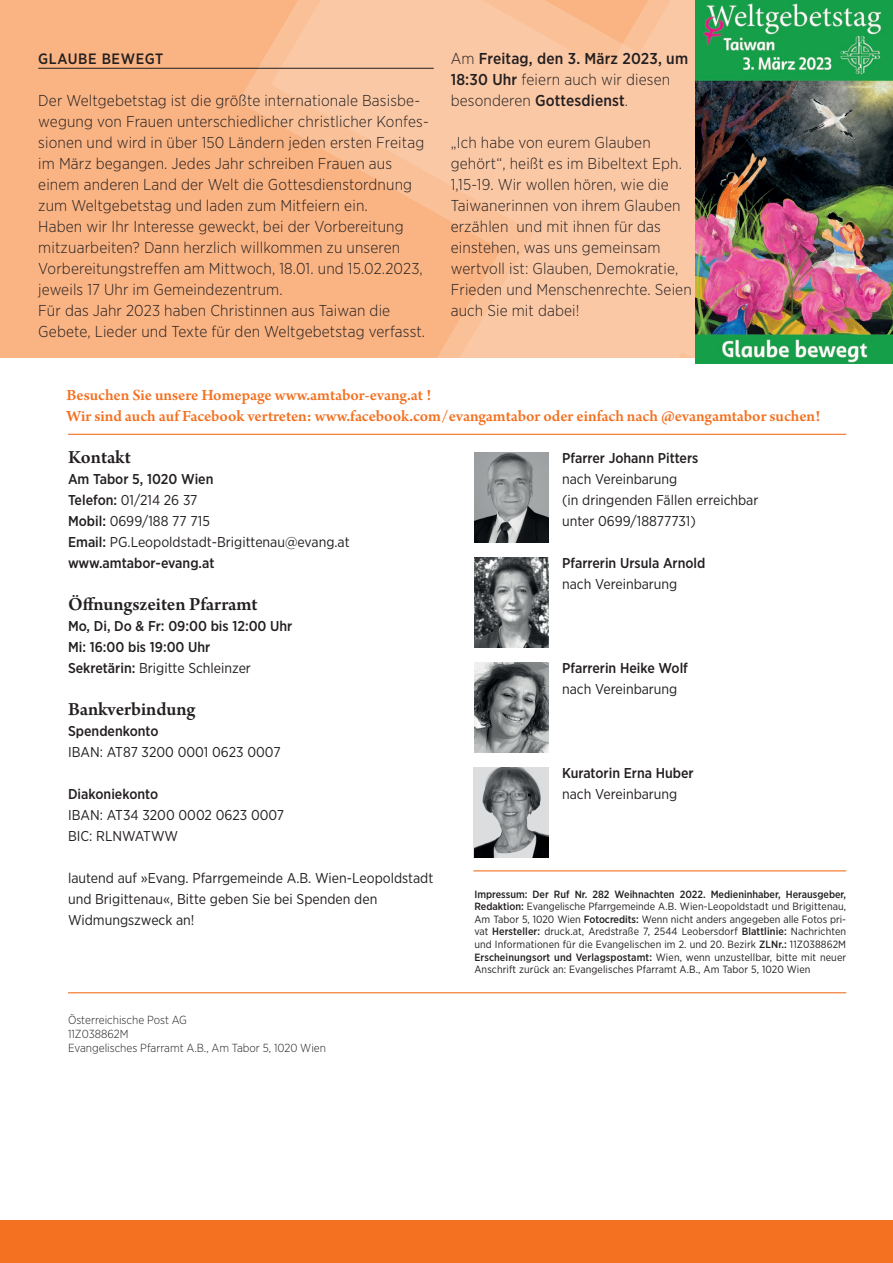
<style>
.page{position:relative;width:893px;height:1263px;background:#fff}
.page>*{position:absolute;margin:0;border:0;box-sizing:border-box;transform-origin:0 0}
.t1{font:600 19.5px "Arno Pro";letter-spacing:-.005em;color:#231f20}
.t2{font:600 16.5px/21px "Arno Pro";letter-spacing:-.005em;color:#f37121}
.t3{font:300 15.75px/21px "Gotham Narrow";letter-spacing:.01em;color:#231f20}
.t4{font:500 15.75px/21px "Gotham Narrow";letter-spacing:.01em;color:#231f20}
.t5{font:500 15px "Gotham Narrow";letter-spacing:.04em;color:#231f20}
.t6{font:14.25px/21px "Gotham Narrow";color:#231f20}
.t7{font:500 14.25px/21px "Gotham Narrow";color:#231f20}
.t8{font:300 11.7px/14.1px "Gotham Narrow";color:#231f20}
.t9{font:10.5px/12.6px "Gotham Narrow";letter-spacing:.01em;color:#231f20;text-align:justify}
.s1{font-weight:300}
.s2{font-weight:500}
.s3{font-weight:400}
</style>
<div class="page">
<div style="left:0;top:0;width:893px;height:358px;background:#fab382"></div>
<svg style="left:238px;top:0;width:458px;height:358px;fill:#fbc8a5"></svg>
<div style="left:0;top:1220px;width:893px;height:43px;background:#f37121"></div>
<hr style="left:473px;top:870px;width:373px;height:1px;background:#f37121">
<hr style="left:68px;top:992px;width:778px;height:1px;background:#f37121">
<hr style="left:68px;top:434px;width:778px;height:1px;background:#f37121">
<img style="left:474px;top:557px;width:75px;height:91px">
<img style="left:474px;top:452px;width:75px;height:91px">
<img style="left:474px;top:662px;width:75px;height:91px">
<hr style="left:38px;top:68px;width:396px;height:1px;background:#231f20">
<img style="left:474px;top:768px;width:75px;height:90px">
<img style="left:696px;top:0;width:197px;height:363px">
<p class="t5" style="left:38px;top:49px;width:127px">GLAUBE BEWEGT</p>
<p class="t3" style="left:38px;top:89px;width:392px">Der Weltgebetstag ist die größte internationale Basisbe&shy;wegung von Frauen unterschiedlicher christlicher Konfes&shy;sionen und wird in über 150 Ländern jeden ersten Freitag im März begangen. Jedes Jahr schreiben Frauen aus einem anderen Land der Welt die Gottesdienstordnung zum Weltgebetstag und laden zum Mitfeiern ein.<br>Haben wir Ihr Interesse geweckt, bei der Vorbereitung mitzuarbeiten? Dann herzlich willkommen zu unseren Vorbereitungstreffen am Mittwoch, 18.01. und 15.02.2023, jeweils 17 Uhr im Gemeindezentrum.<br>Für das Jahr 2023 haben Christinnen aus Taiwan die Gebete, Lieder und Texte für den Weltgebetstag verfasst.</p>
<p class="t4" style="left:451px;top:47px;width:239px"><span class="s1">Am</span> Freitag, den 3. März 2023, um<br>18:30 Uhr <span class="s1">feiern auch wir diesen besonderen</span> Gottesdienst<span class="s1">.</span></p>
<p class="t3" style="left:451px;top:131px;width:243px">„Ich habe von eurem Glauben gehört“, heißt es im Bibeltext Eph.<br>1,15-19. Wir wollen hören, wie die<br>Taiwanerinnen von ihrem Glauben erzählen und mit ihnen für das einstehen, was uns gemeinsam wertvoll ist: Glauben, Demokratie,<br>Frieden und Menschenrechte. Seien auch Sie mit dabei!</p>
<p class="t2" style="left:67px;top:385px;width:755px">Besuchen Sie unsere Homepage www.amtabor-evang.at !<br>Wir sind auch auf Facebook vertreten: www.facebook.com/evangamtabor oder einfach nach @evangamtabor suchen!</p>
<p class="t1" style="left:68px;top:446px;width:64px">Kontakt</p>
<p class="t6" style="left:68px;top:468px;width:283px"><span class="s2">Am Tabor 5, 1020 Wien<br>Telefon:</span> 01/214 26 37<br><span class="s2">Mobil:</span> 0699/188 77 715<br><span class="s2">Email:</span> PG.Leopoldstadt-Brigittenau@evang.at <span class="s2">www.amtabor-evang.at</span></p>
<p class="t1" style="left:68px;top:593px;width:191px">Öffnungszeiten Pfarramt</p>
<p class="t7" style="left:68px;top:615px;width:226px">Mo, Di, Do &amp; Fr: 09:00 bis 12:00 Uhr<br>Mi: 16:00 bis 19:00 Uhr<br>Sekretärin: <span class="s3">Brigitte Schleinzer</span></p>
<p class="t1" style="left:68px;top:698px;width:129px">Bankverbindung</p>
<p class="t7" style="left:68px;top:720px;width:92px">Spendenkonto</p>
<p class="t6" style="left:68px;top:741px;width:214px">IBAN: AT87 3200 0001 0623 0007</p>
<p class="t7" style="left:68px;top:783px;width:92px">Diakoniekonto</p>
<p class="t6" style="left:68px;top:804px;width:218px">IBAN: AT34 3200 0002 0623 0007<br>BIC: RLNWATWW</p>
<p class="t6" style="left:68px;top:867px;width:367px">lautend auf »Evang. Pfarrgemeinde A.B. Wien-Leopoldstadt und Brigittenau«, Bitte geben Sie bei Spenden den<br>Widmungszweck an!</p>
<p class="t8" style="left:68px;top:1013px;width:259px">Österreichische Post AG<br>11Z038862M<br>Evangelisches Pfarramt A.B., Am Tabor 5, 1020 Wien</p>
<p class="t7" style="left:562px;top:447px;width:138px">Pfarrer Johann Pitters</p>
<p class="t6" style="left:562px;top:468px;width:198px">nach Vereinbarung<br>(in dringenden Fällen erreichbar unter 0699/18877731)</p>
<p class="t7" style="left:562px;top:552px;width:145px">Pfarrerin Ursula Arnold</p>
<p class="t6" style="left:562px;top:573px;width:117px">nach Vereinbarung</p>
<p class="t7" style="left:562px;top:657px;width:127px">Pfarrerin Heike Wolf</p>
<p class="t6" style="left:562px;top:678px;width:117px">nach Vereinbarung</p>
<p class="t7" style="left:562px;top:762px;width:133px">Kuratorin Erna Huber</p>
<p class="t6" style="left:562px;top:783px;width:117px">nach Vereinbarung</p>
<p class="t9" style="left:474px;top:887px;width:373px"><span class="s2">Impressum: Der Ruf Nr. 282 Weihnachten 2022. Medieninhaber, Herausgeber, Redaktion:</span> Evangelische Pfarrgemeinde A.B. Wien-Leopoldstadt und Brigittenau, Am Tabor 5, 1020 Wien <span class="s2">Fotocredits:</span> Wenn nicht anders angegeben alle Fotos pri&shy;vat <span class="s2">Hersteller:</span> druck.at, Aredstraße 7, 2544 Leobersdorf <span class="s2">Blattlinie:</span> Nachrichten und Informationen für die Evangelischen im 2. und 20. Bezirk <span class="s2">ZLNr.:</span> 11Z038862M <span class="s2">Erscheinungsort und Verlagspostamt:</span> Wien, wenn unzustellbar, bitte mit neuer Anschrift zurück an: Evangelisches Pfarramt A.B., Am Tabor 5, 1020 Wien</p>
</div>
